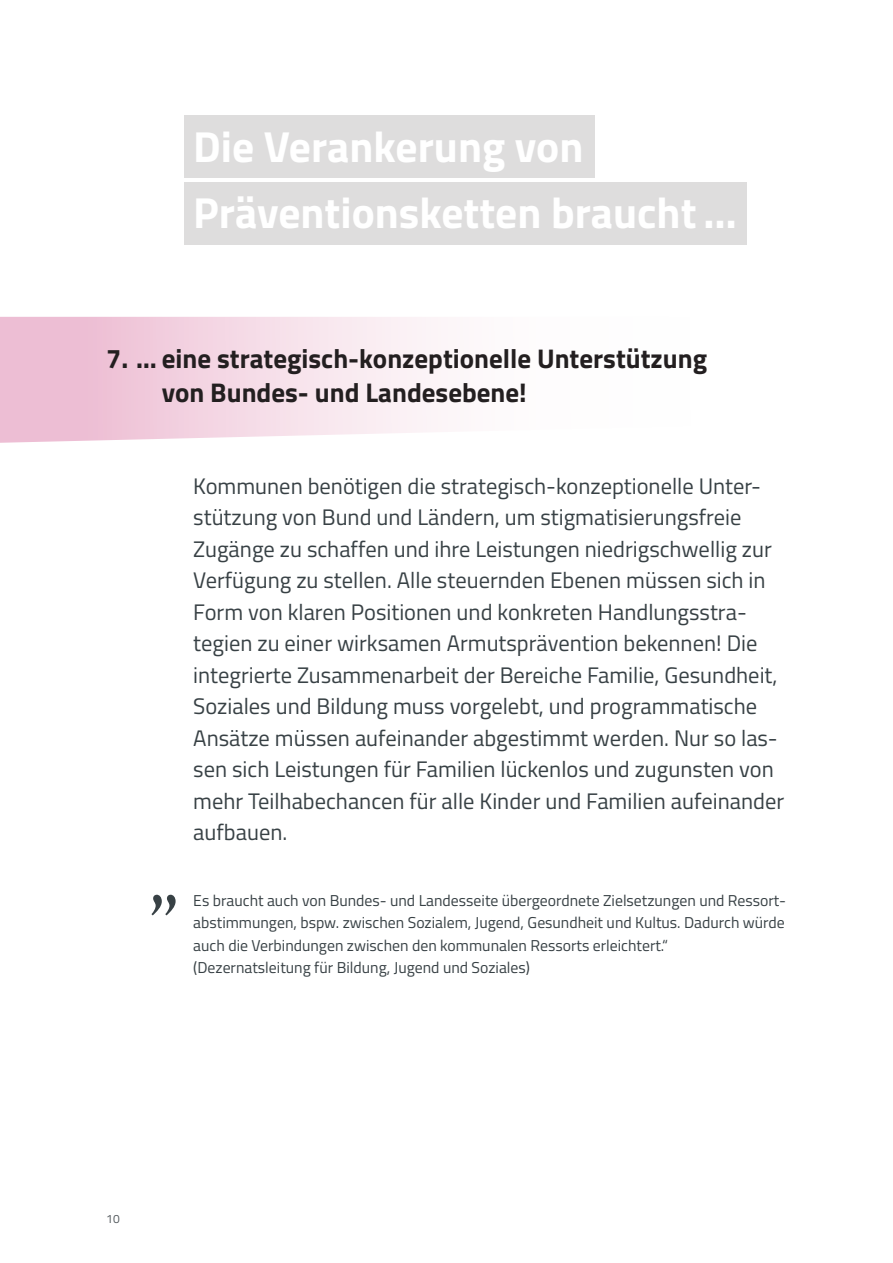
<style>
.page{position:relative;width:893px;height:1263px;background:#fff}
.page>*{position:absolute;margin:0;border:0;box-sizing:border-box;transform-origin:0 0}
.t1{font:700 43.5px/66px "Titillium Web";color:#fff}
.t2{font:700 27px/34.5px "Titillium Web";color:#231f20}
.t3{font:22.5px/31.5px "Titillium Web";color:#384145}
.t4{font:15.75px/22.5px "Titillium Web";color:#384145}
.t5{font:12px "Titillium Web";color:#545a5e}
</style>
<div class="page">
<div style="left:184px;top:115px;width:411px;height:62px;background:#dedddd"></div>
<div style="left:184px;top:182px;width:563px;height:62px;background:#dedddd"></div>
<svg style="left:0;top:317px;width:438px;height:126px"></svg>
<svg style="left:151px;top:895px;width:25px;height:20px"></svg>
<h1 class="t1" style="left:193px;top:111px;width:545px">Die Verankerung von<br>Präventionsketten braucht …</h1>
<p class="t2" style="left:162px;top:340px;width:547px;text-indent:-55px">7. … eine strategisch-konzeptionelle Unterstützung von Bundes- und Landesebene!</p>
<p class="t3" style="left:193px;top:469px;width:592px">Kommunen benötigen die strategisch-konzeptionelle Unter&shy;stützung von Bund und Ländern, um stigmatisierungsfreie Zugänge zu schaffen und ihre Leistungen niedrigschwellig zur Verfügung zu stellen. Alle steuernden Ebenen müssen sich in Form von klaren Positionen und konkreten Handlungsstra&shy;tegien zu einer wirksamen Armutsprävention bekennen! Die integrierte Zusammenarbeit der Bereiche Familie, Gesundheit, Soziales und Bildung muss vorgelebt, und programmatische Ansätze müssen aufeinander abgestimmt werden. Nur so las&shy;sen sich Leistungen für Familien lückenlos und zugunsten von mehr Teilhabechancen für alle Kinder und Familien aufeinander aufbauen.</p>
<p class="t4" style="left:193px;top:888px;width:594px">Es braucht auch von Bundes- und Landesseite übergeordnete Zielsetzungen und Ressort&shy;abstimmungen, bspw. zwischen Sozialem, Jugend, Gesundheit und Kultus. Dadurch würde auch die Verbindungen zwischen den kommunalen Ressorts erleichtert.“ (Dezernatsleitung für Bildung, Jugend und Soziales)</p>
<p class="t5" style="left:106px;top:1210px;width:15px">10</p>
</div>
